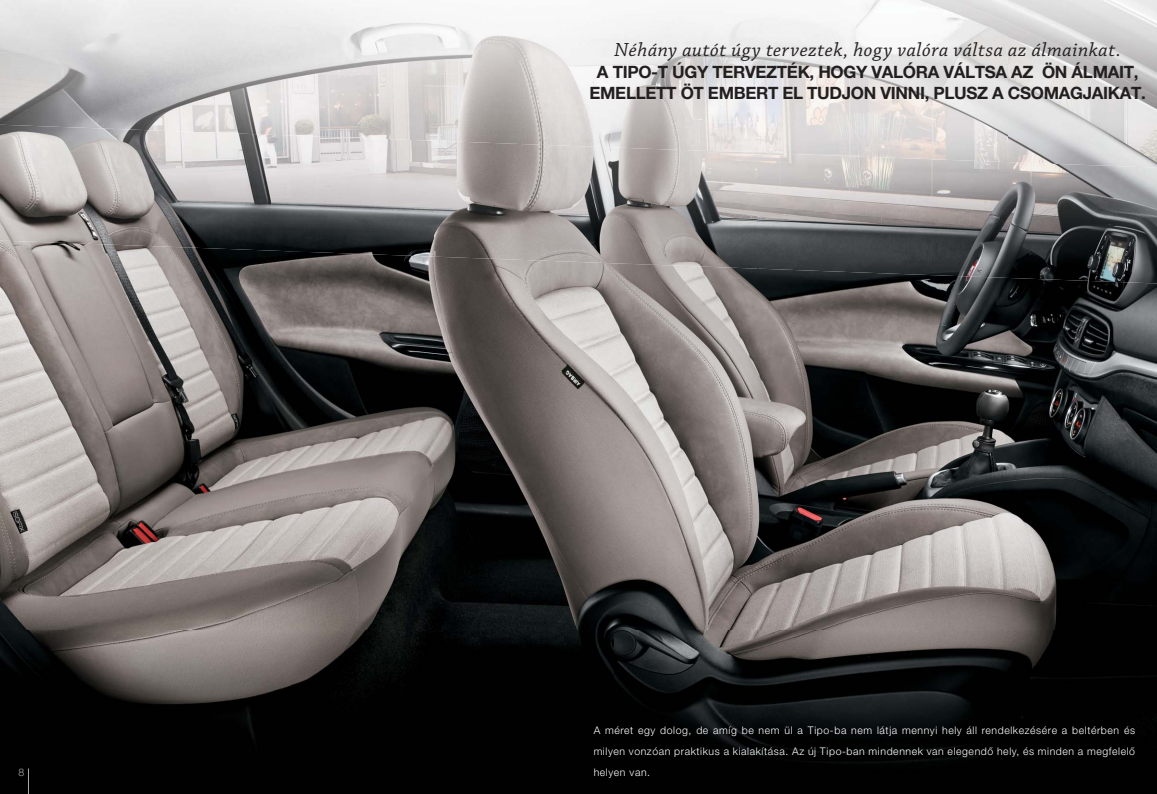
<style>
.page{position:relative;width:1157px;height:794px;background:#fff}
.page>*{position:absolute;margin:0;border:0;box-sizing:border-box;transform-origin:0 0}
.t1{font:italic 20px "Chaparral Pro";letter-spacing:.03em;color:#231f20}
.t2{font:700 17px/21px "Helvetica Neue LT Pro";letter-spacing:-.02em;color:#231f20;text-align:center}
.t3{font:300 10.5px/21px "Helvetica Neue LT Pro";letter-spacing:.055em;color:#fff;text-align:justify}
.t4{font:300 10.5px "Helvetica Neue LT Pro";color:#a7a9ac}
</style>
<div class="page">
<img style="left:0;top:241px;width:1157px;height:553px">
<img style="left:0;top:139px;width:4px;height:102px">
<img style="left:4px;top:139px;width:431px;height:113px">
<img style="left:435px;top:151px;width:322px;height:118px">
<img style="left:757px;top:163px;width:400px;height:122px">
<img style="left:291px;top:251px;width:144px;height:6px">
<img style="left:0;top:0;width:363px;height:139px">
<img style="left:363px;top:14px;width:323px;height:137px">
<img style="left:686px;top:0;width:322px;height:163px">
<img style="left:1008px;top:0;width:149px;height:168px">
<svg style="left:28px;top:768px;width:1px;height:26px"></svg>
<p class="t4" style="left:18px;top:768px;width:7px">8</p>
<h1 class="t1" style="left:614px;top:42px;width:508px">Néhány autót úgy terveztek, hogy valóra váltsa az álmainkat.</h1>
<h2 class="t2" style="left:589px;top:64px;width:558px">A TIPO-T ÚGY TERVEZTÉK, HOGY VALÓRA VÁLTSA AZ ÖN ÁLMAIT,<br>EMELLETT ÖT EMBERT EL TUDJON VINNI, PLUSZ A CSOMAGJAIKAT.</h2>
<p class="t3" style="left:593px;top:721px;width:543px">A méret egy dolog, de amíg be nem ül a Tipo-ba nem látja mennyi hely áll rendelkezésére a beltérben és milyen vonzóan praktikus a kialakítása. Az új Tipo-ban mindennek van elegendő hely, és minden a megfelelő helyen van.</p>
</div>
